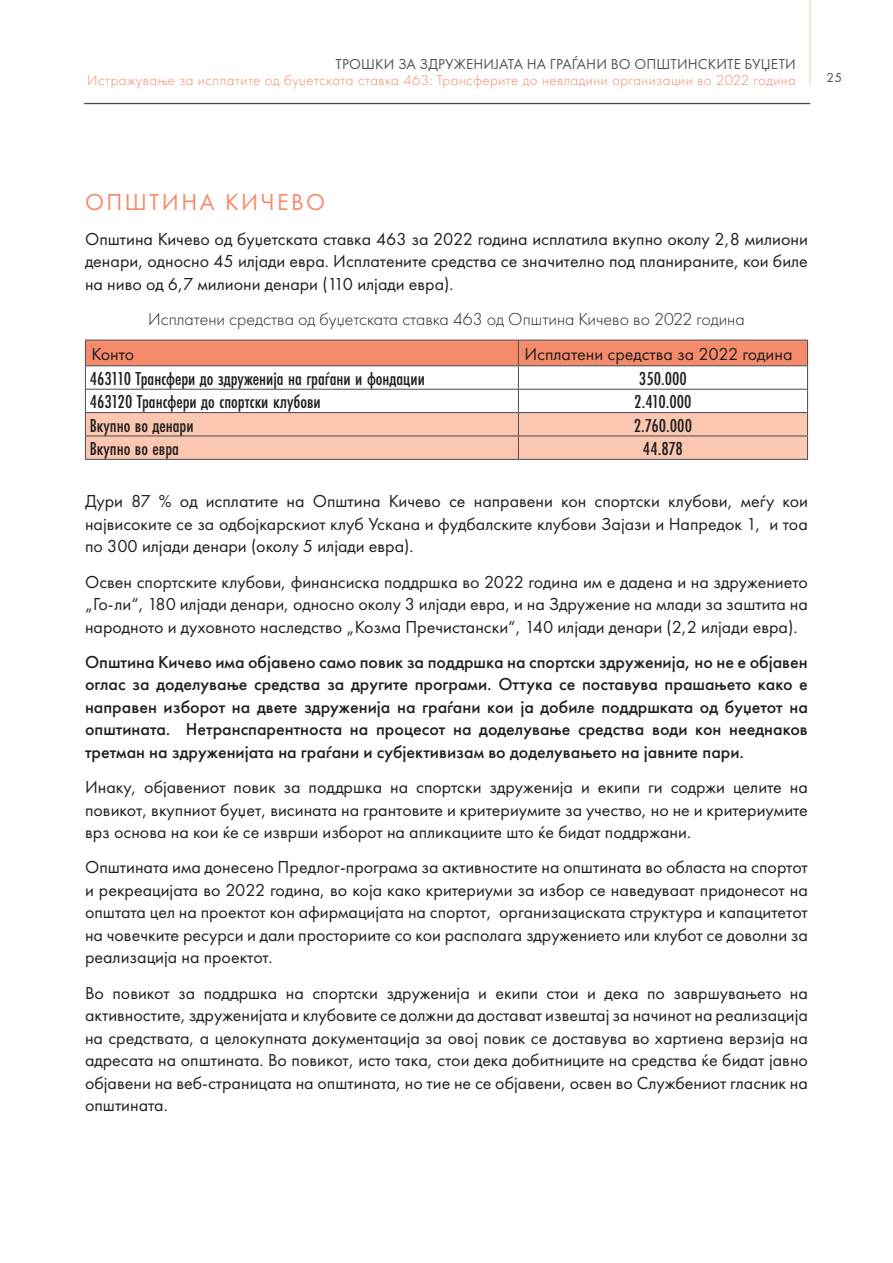
<style>
.page{position:relative;width:893px;height:1263px;background:#fff}
.page>*{position:absolute;margin:0;border:0;box-sizing:border-box;transform-origin:0 0}
.pod_naslovi{font:24px "Futura PT";letter-spacing:.1em;color:#f58b6a}
.t1{font:500 19.5px "Futura PT Cond";color:#231f20}
.t2{font:18px/22.5px "Futura PT";color:#231f20;text-align:justify}
.t3{font:500 18px/22.5px "Futura PT";color:#231f20;text-align:justify}
.t4{font:300 18px "Futura PT";color:#231f20}
.t5{font:300 15px "Futura PT";letter-spacing:.03em;color:#f58768}
.t6{font:15px "Futura PT";letter-spacing:.01em;color:#4e555a}
.t7{font:13.5px "Futura PT";color:#444c57}
</style>
<div class="page">
<hr style="left:809px;top:0;width:2px;height:85px;background:#fdd8c0">
<hr style="left:84px;top:103px;width:726px;height:1px;background:#444c57">
<hr style="left:85px;top:459px;width:433px;height:1px;background:#444c57">
<hr style="left:518px;top:459px;width:290px;height:1px;background:#444c57">
<svg style="left:85px;top:340px;width:723px;height:119px"></svg>
<hr style="left:86px;top:389px;width:432px;height:1px;background:#444c57">
<hr style="left:518px;top:389px;width:289px;height:1px;background:#444c57">
<hr style="left:85px;top:412px;width:433px;height:1px;background:#444c57">
<hr style="left:518px;top:412px;width:290px;height:1px;background:#444c57">
<p class="t6" style="left:336px;top:55px;width:462px">ТРОШКИ ЗА ЗДРУЖЕНИЈАТА НА ГРАЃАНИ ВО ОПШТИНСКИТЕ БУЏЕТИ</p>
<p class="t5" style="left:87px;top:72px;width:710px">Истражување за исплатите од буџетската ставка 463: Трансферите до невладини организации во 2022 година</p>
<p class="t7" style="left:826px;top:69px;width:17px">25</p>
<p class="pod_naslovi" style="left:85px;top:187px;width:242px">ОПШТИНА КИЧЕВО</p>
<p class="t2" style="left:85px;top:228px;width:724px">Општина Кичево од буџетската ставка 463 за 2022 година исплатила вкупно околу 2,8 милиони денари, односно 45 илјади евра. Исплатените средства се значително под планираните, кои биле на ниво од 6,7 милиони денари (110 илјади евра).</p>
<p class="t4" style="left:148px;top:309px;width:598px">Исплатени средства од буџетската ставка 463 од Општина Кичево во 2022 година</p>
<p class="t2" style="left:91px;top:342px;width:44px">Конто</p>
<p class="t2" style="left:524px;top:342px;width:270px">Исплатени средства за 2022 година</p>
<p class="t1" style="left:90px;top:367px;width:337px">463110 Трансфери до здруженија на граѓани и фондации</p>
<p class="t1" style="left:639px;top:367px;width:50px">350.000</p>
<p class="t1" style="left:90px;top:390px;width:233px">463120 Трансфери до спортски клубови</p>
<p class="t1" style="left:634px;top:390px;width:59px">2.410.000</p>
<p class="t1" style="left:90px;top:414px;width:105px">Вкупно во денари</p>
<p class="t1" style="left:634px;top:414px;width:60px">2.760.000</p>
<p class="t1" style="left:90px;top:437px;width:91px">Вкупно во евра</p>
<p class="t1" style="left:643px;top:437px;width:42px">44.878</p>
<p class="t2" style="left:85px;top:490px;width:724px">Дури 87 % од исплатите на Општина Кичево се направени кон спортски клубови, меѓу кои највисоките се за одбојкарскиот клуб Ускана и фудбалските клубови Зајази и Напредок 1, и тоа по 300 илјади денари (околу 5 илјади евра).</p>
<p class="t2" style="left:85px;top:570px;width:724px">Освен спортските клубови, финансиска поддршка во 2022 година им е дадена и на здружението „Го-ли“, 180 илјади денари, односно околу 3 илјади евра, и на Здружение на млади за заштита на народното и духовното наследство „Козма Пречистански“, 140 илјади денари (2,2 илјади евра).</p>
<p class="t3" style="left:85px;top:650px;width:724px">Општина Кичево има објавено само повик за поддршка на спортски здруженија, но не е објавен оглас за доделување средства за другите програми. Оттука се поставува прашањето како е направен изборот на двете здруженија на граѓани кои ја добиле поддршката од буџетот на општината. Нетранспарентноста на процесот на доделување средства води кон нееднаков третман на здруженијата на граѓани и субјективизам во доделувањето на јавните пари.</p>
<p class="t2" style="left:85px;top:776px;width:724px">Инаку, објавениот повик за поддршка на спортски здруженија и екипи ги содржи целите на повикот, вкупниот буџет, висината на грантовите и критериумите за учество, но не и критериумите врз основа на кои ќе се изврши изборот на апликациите што ќе бидат поддржани.</p>
<p class="t2" style="left:85px;top:856px;width:724px">Општината има донесено Предлог-програма за активностите на општината во областа на спортот и рекреацијата во 2022 година, во која како критериуми за избор се наведуваат придонесот на општата цел на проектот кон афирмацијата на спортот, организациската структура и капацитетот на човечките ресурси и дали просториите со кои располага здружението или клубот се доволни за реализација на проектот.</p>
<p class="t2" style="left:85px;top:981px;width:724px">Во повикот за поддршка на спортски здруженија и екипи стои и дека по завршувањето на активностите, здруженијата и клубовите се должни да достават извештај за начинот на реализација на средствата, а целокупната документација за овој повик се доставува во хартиена верзија на адресата на општината. Во повикот, исто така, стои дека добитниците на средства ќе бидат јавно објавени на веб-страницата на општината, но тие не се објавени, освен во Службениот гласник на општината.</p>
</div>
